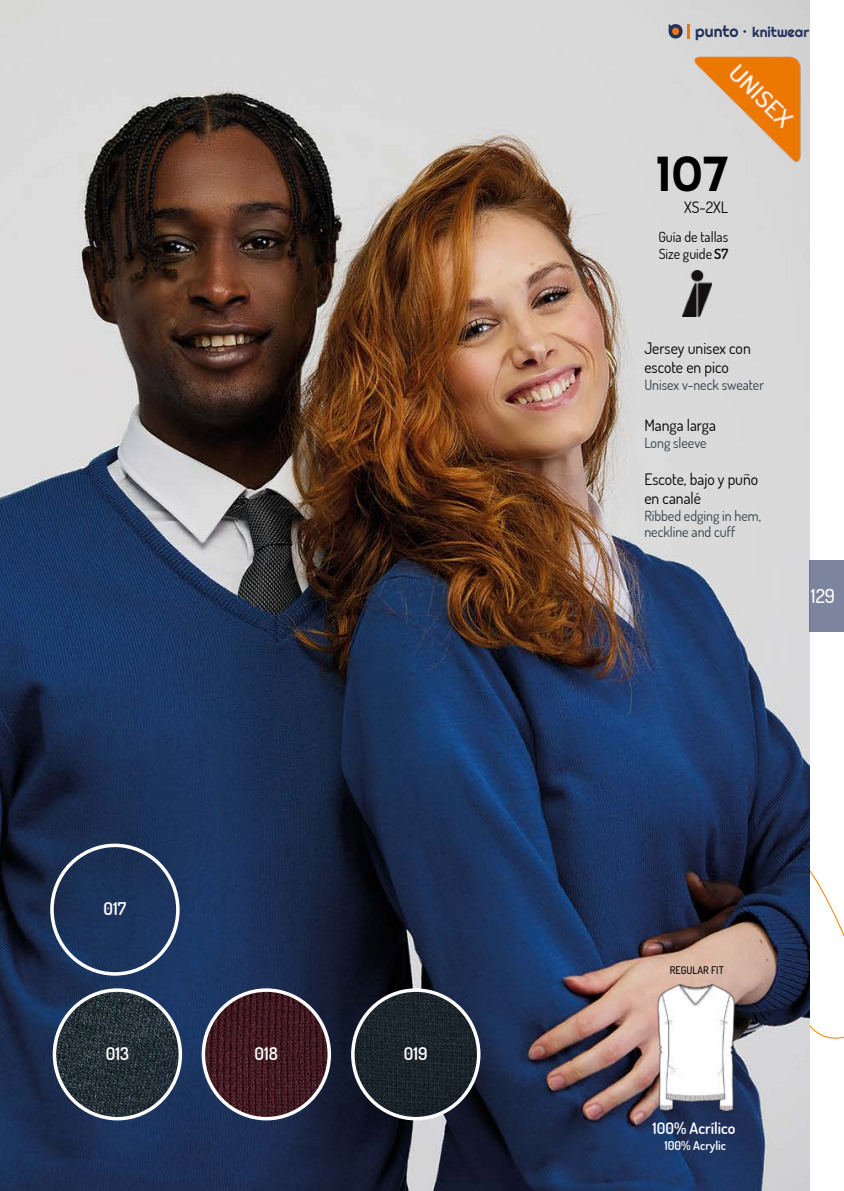
<style>
.page{position:relative;width:844px;height:1191px;background:#fff}
.page>*{position:absolute;margin:0;border:0;box-sizing:border-box;transform-origin:0 0}
.t1{font:49px "Righteous";color:#000}
.t2{font:500 19.25px "Dosis";color:#fff}
.t3{font:600 17.5px "Dosis";color:#fff}
.t4{font:15.75px/18.9px "Dosis";color:#000}
.t5{font:600 15.75px "Dosis";color:#fff}
.t6{font:14px/16.8px "Dosis";color:#323e48}
.t7{font:14px/16.8px "Dosis";color:#000}
.t8{font:14px "Righteous";color:#22315b}
.t9{font:600 12.25px "Dosis";color:#fff}
.t10{font:500 10.5px "Dosis";color:#000}
.s1{font-size:15.75px}
.s2{font-weight:600}
</style>
<div class="page">
<img style="left:0;top:0;width:809px;height:1191px">
<img style="left:54px;top:990px;width:126px;height:128px">
<div style="left:53px;top:988px;width:129px;height:132px;border:4px solid #fff;border-radius:50%"></div>
<img style="left:203px;top:990px;width:126px;height:128px">
<div style="left:201px;top:988px;width:130px;height:132px;border:4px solid #fff;border-radius:50%"></div>
<img style="left:353px;top:990px;width:125px;height:128px">
<div style="left:351px;top:988px;width:129px;height:132px;border:4px solid #fff;border-radius:50%"></div>
<div style="left:50px;top:843px;width:129px;height:132px;border:4px solid #fff;border-radius:50%"></div>
<div style="left:809px;top:560px;width:34px;height:71px;background:#7d859e"></div>
<img style="left:692px;top:55px;width:109px;height:109px">
<img style="left:682px;top:271px;width:28px;height:46px">
<img style="left:632px;top:984px;width:127px;height:126px">
<svg style="left:668px;top:24px;width:21px;height:15px"></svg>
<p class="t3" style="left:103px;top:896px;width:24px">017</p>
<p class="t3" style="left:106px;top:1041px;width:25px">013</p>
<p class="t3" style="left:254px;top:1041px;width:25px">018</p>
<p class="t3" style="left:404px;top:1041px;width:25px">019</p>
<p class="t8" style="left:695px;top:23px;width:115px"><span class="s1">punto ·</span> knitwear</p>
<h1 class="t1" style="left:655px;top:143px;width:74px">107</h1>
<p class="t4" style="left:684px;top:197px;width:45px">XS-2XL</p>
<p class="t7" style="left:658px;top:228px;width:71px">Guía de tallas<br>Size guide <span class="s2">S7</span></p>
<p class="t4" style="left:644px;top:338px;width:108px">Jersey unisex con escote en pico</p>
<p class="t6" style="left:644px;top:376px;width:121px">Unisex v-neck sweater</p>
<p class="t4" style="left:644px;top:415px;width:73px">Manga larga</p>
<p class="t6" style="left:644px;top:434px;width:64px">Long sleeve</p>
<p class="t4" style="left:644px;top:469px;width:115px">Escote, bajo y puño en canalé</p>
<p class="t6" style="left:644px;top:506px;width:118px">Ribbed edging in hem, neckline and cuff</p>
<p class="t2" style="left:810px;top:582px;width:26px">129</p>
<p class="t10" style="left:669px;top:962px;width:55px">REGULAR FIT</p>
<p class="t5" style="left:652px;top:1117px;width:84px">100% Acrílico</p>
<p class="t9" style="left:664px;top:1137px;width:63px">100% Acrylic</p>
</div>
